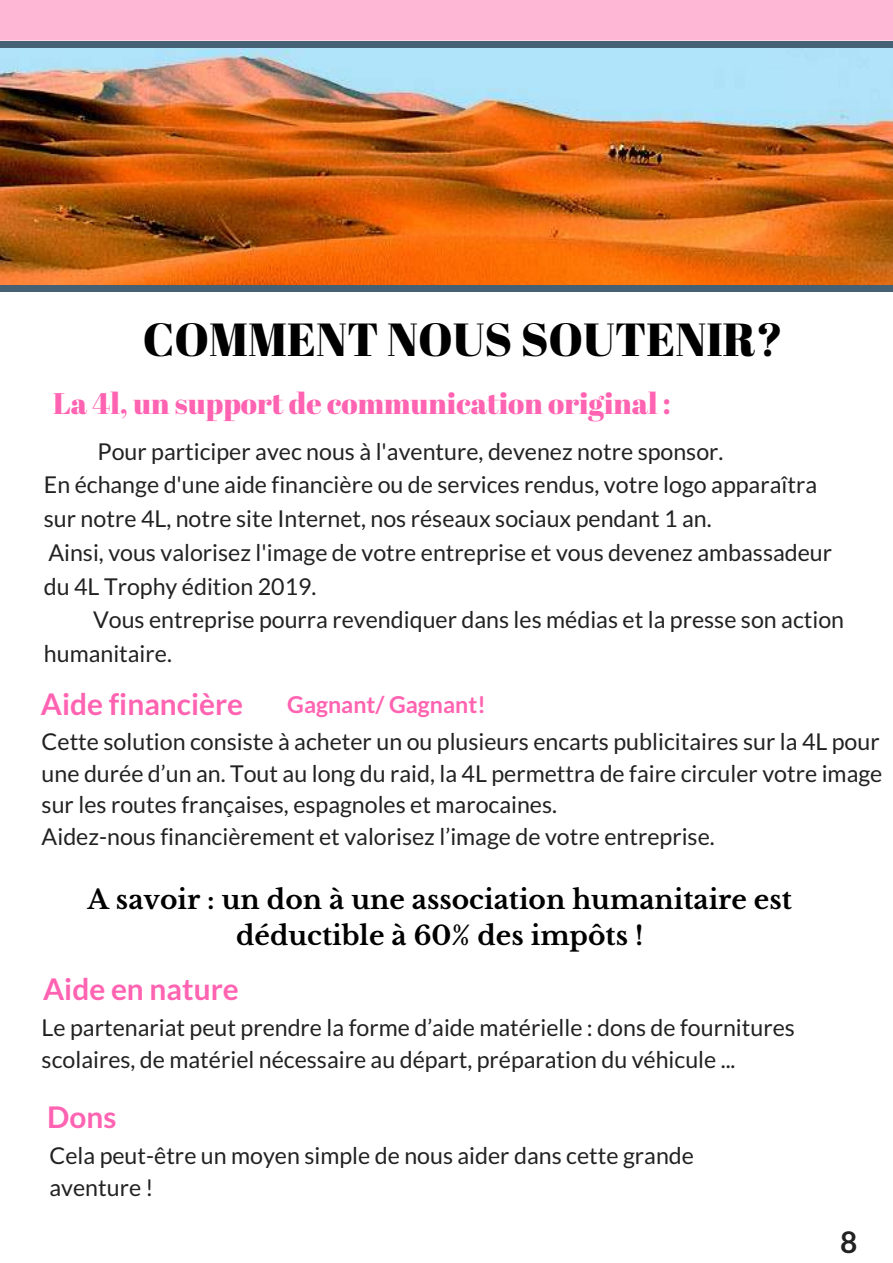
<style>
.page{position:relative;width:893px;height:1263px;background:#fff}
.page>*{position:absolute;margin:0;border:0;box-sizing:border-box;transform-origin:0 0}
.t1{font:46.35px "Abril Fatface";color:#000}
.t2{font:29.85px "Abril Fatface";color:#ff63b1}
.t3{font:700 29.85px "Lato";color:#ff63b1}
.t4{font:700 29.85px "Lato";color:#222}
.t5{font:700 26.55px/36px "Libre Baskerville";color:#000;text-align:center}
.t6{font:23.25px/33.8px "Lato";color:#222}
.t7{font:700 23.25px "Lato";color:#ff63b1}
</style>
<div class="page">
<div style="left:0;top:0;width:893px;height:41px;background:#ffb7d6"></div>
<div style="left:0;top:41px;width:18px;height:9px;background:#456173"></div>
<div style="left:16px;top:41px;width:337px;height:9px;background:#456173"></div>
<div style="left:353px;top:41px;width:337px;height:9px;background:#456173"></div>
<div style="left:689px;top:41px;width:204px;height:9px;background:#456173"></div>
<div style="left:0;top:283px;width:29px;height:9px;background:#456173"></div>
<div style="left:28px;top:283px;width:337px;height:9px;background:#456173"></div>
<div style="left:364px;top:283px;width:337px;height:9px;background:#456173"></div>
<div style="left:700px;top:283px;width:193px;height:9px;background:#456173"></div>
<img style="left:0;top:48px;width:893px;height:237px">
<h1 class="t1" style="left:143px;top:307px;width:642px">COMMENT NOUS SOUTENIR?</h1>
<p class="t2" style="left:53px;top:383px;width:619px">La 4l, un support de communication original :</p>
<p class="t6" style="left:44px;top:434px;width:790px;text-indent:54px">Pour participer avec nous à l'aventure, devenez notre sponsor.<br>En échange d'une aide financière ou de services rendus, votre logo apparaîtra sur notre 4L, notre site Internet, nos réseaux sociaux pendant 1 an.<br>Ainsi, vous valorisez l'image de votre entreprise et vous devenez ambassadeur du 4L Trophy édition 2019.</p>
<p class="t6" style="left:44px;top:602px;width:802px;text-indent:49px">Vous entreprise pourra revendiquer dans les médias et la presse son action humanitaire.</p>
<p class="t3" style="left:41px;top:686px;width:204px">Aide financière</p>
<p class="t7" style="left:287px;top:690px;width:200px">Gagnant/ Gagnant!</p>
<p class="t6" style="left:42px;top:725px;width:842px;line-height:31.5px">Cette solution consiste à acheter un ou plusieurs encarts publicitaires sur la 4L pour une durée d’un an. Tout au long du raid, la 4L permettra de faire circuler votre image sur les routes françaises, espagnoles et marocaines.<br>Aidez-nous financièrement et valorisez l’image de votre entreprise.</p>
<p class="t5" style="left:88px;top:881px;width:706px">A savoir : un don à une association humanitaire est déductible à 60% des impôts !</p>
<p class="t3" style="left:43px;top:970px;width:197px">Aide en nature</p>
<p class="t6" style="left:42px;top:1011px;width:755px;line-height:31.5px">Le partenariat peut prendre la forme d’aide matérielle : dons de fournitures scolaires, de matériel nécessaire au départ, préparation du véhicule ...</p>
<p class="t3" style="left:47px;top:1099px;width:71px">Dons</p>
<p class="t6" style="left:50px;top:1139px;width:646px;line-height:31.5px">Cela peut-être un moyen simple de nous aider dans cette grande aventure !</p>
<p class="t4" style="left:840px;top:1224px;width:19px">8</p>
</div>
